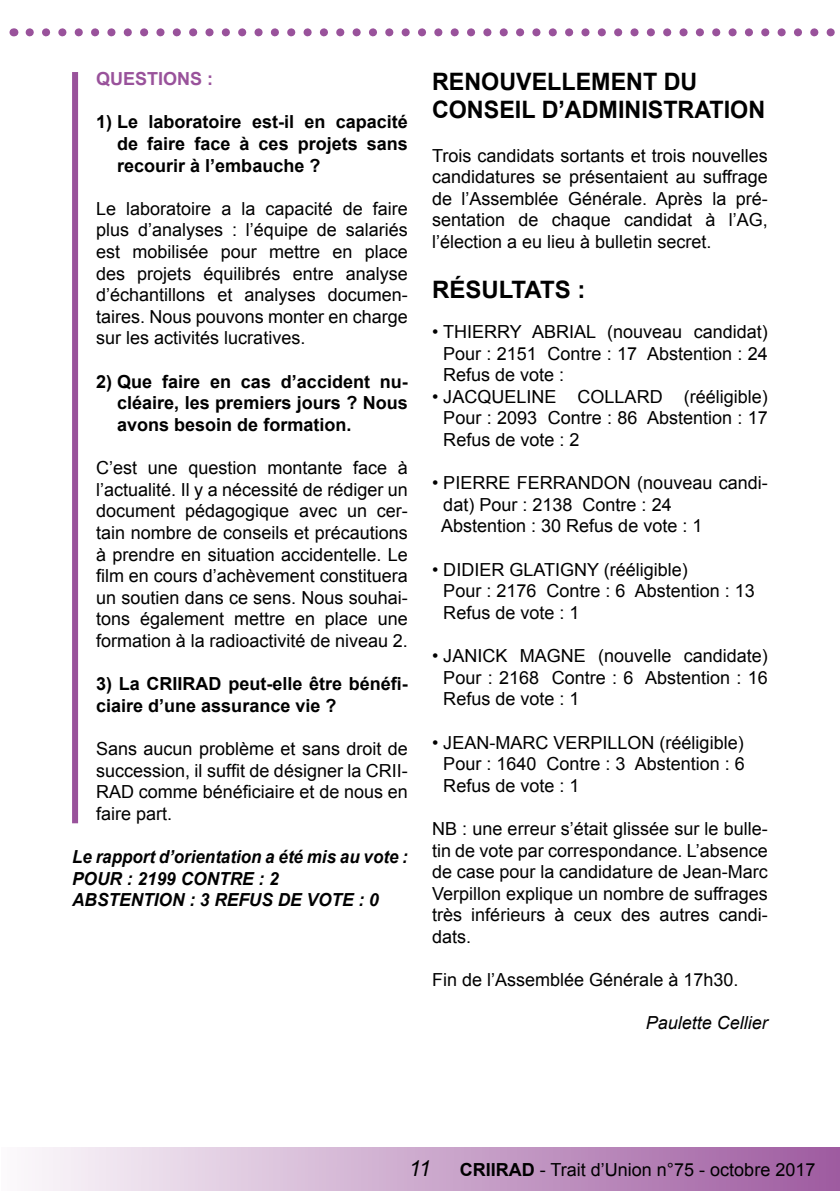
<style>
.page{position:relative;width:840px;height:1191px;background:#fff}
.page>*{position:absolute;margin:0;border:0;box-sizing:border-box;transform-origin:0 0}
.t1{font:700 24px/28.8px "Arial";color:#000}
.t2{font:italic 22px "Arial";color:#000;scale:.95 1}
.t3{font:18px/21.6px "Arial";color:#000;text-align:justify}
.t4{font:700 18px/21.6px "Arial";color:#000;text-align:justify}
.t5{font:italic 700 18px/21.6px "Arial";color:#000;scale:.94 1}
.t6{font:italic 18px "Arial";color:#000}
.t7{font:700 18px "Arial";color:#99529b}
.s1{font-weight:700}
</style>
<div class="page">
<div style="left:1px;top:1147px;width:838px;height:44px;background:linear-gradient(to right,#fcfafc,#9e5ba0)"></div>
<svg style="left:30px;top:28px;width:805px;height:8px"></svg>
<div style="left:72px;top:72px;width:6px;height:751px;background:#99529b"></div>
<p class="t7" style="left:96px;top:67px;width:119px">QUESTIONS :</p>
<p class="t4" style="left:117px;top:112px;width:292px;text-indent:-21px">1) Le laboratoire est-il en capacité de faire face à ces projets sans recourir à l’embauche ?</p>
<p class="t3" style="left:96px;top:198px;width:313px">Le laboratoire a la capacité de faire plus d’analyses : l’équipe de salariés est mobilisée pour mettre en place des projets équilibrés entre analyse d’échantillons et analyses documen&shy;taires. Nous pouvons monter en charge sur les activités lucratives.</p>
<p class="t4" style="left:117px;top:371px;width:292px;text-indent:-21px">2) Que faire en cas d’accident nu&shy;cléaire, les premiers jours ? Nous avons besoin de formation.</p>
<p class="t3" style="left:96px;top:457px;width:313px">C’est une question montante face à l’actualité. Il y a nécessité de rédiger un document pédagogique avec un cer&shy;tain nombre de conseils et précautions à prendre en situation accidentelle. Le film en cours d’achèvement constituera un soutien dans ce sens. Nous souhai&shy;tons également mettre en place une formation à la radioactivité de niveau 2.</p>
<p class="t4" style="left:96px;top:673px;width:313px">3) La CRIIRAD peut-elle être bénéfi&shy;ciaire d’une assurance vie ?</p>
<p class="t3" style="left:96px;top:738px;width:313px">Sans aucun problème et sans droit de succession, il suffit de désigner la CRII-RAD comme bénéficiaire et de nous en faire part.</p>
<p class="t5" style="left:72px;top:846px;width:358px">Le rapport d’orientation a été mis au vote :<br>POUR : 2199 CONTRE : 2<br>ABSTENTION : 3 REFUS DE VOTE : 0</p>
<h1 class="t1" style="left:432px;top:67px;width:334px">RENOUVELLEMENT DU<br>CONSEIL D’ADMINISTRATION</h1>
<p class="t3" style="left:432px;top:145px;width:337px">Trois candidats sortants et trois nouvelles candidatures se présentaient au suffrage de l’Assemblée Générale. Après la pré&shy;sentation de chaque candidat à l’AG, l’élection a eu lieu à bulletin secret.</p>
<h1 class="t1" style="left:432px;top:276px;width:155px">RÉSULTATS :</h1>
<p class="t3" style="left:443px;top:321px;width:326px;text-indent:-11px">• THIERRY ABRIAL (nouveau candidat)<br>Pour : 2151 Contre : 17 Abstention : 24<br>Refus de vote :</p>
<p class="t3" style="left:443px;top:386px;width:326px;text-indent:-11px">• JACQUELINE COLLARD (rééligible)<br>Pour : 2093 Contre : 86 Abstention : 17<br>Refus de vote : 2</p>
<p class="t3" style="left:441px;top:472px;width:328px;text-align:left;text-indent:-9px">• PIERRE FERRANDON (nouveau candi&shy;dat) Pour : 2138 Contre : 24<br>Abstention : 30 Refus de vote : 1</p>
<p class="t3" style="left:443px;top:559px;width:313px;text-align:left;text-indent:-11px">• DIDIER GLATIGNY (rééligible)<br>Pour : 2176 Contre : 6 Abstention : 13<br>Refus de vote : 1</p>
<p class="t3" style="left:443px;top:645px;width:326px;text-indent:-11px">• JANICK MAGNE (nouvelle candidate)<br>Pour : 2168 Contre : 6 Abstention : 16<br>Refus de vote : 1</p>
<p class="t3" style="left:443px;top:731px;width:303px;text-indent:-11px">• JEAN-MARC VERPILLON (rééligible)<br>Pour : 1640 Contre : 3 Abstention : 6<br>Refus de vote : 1</p>
<p class="t3" style="left:432px;top:818px;width:337px">NB : une erreur s’était glissée sur le bulle&shy;tin de vote par correspondance. L’absence de case pour la candidature de Jean-Marc Verpillon explique un nombre de suffrages très inférieurs à ceux des autres candi&shy;dats.</p>
<p class="t3" style="left:432px;top:969px;width:308px">Fin de l’Assemblée Générale à 17h30.</p>
<p class="t6" style="left:645px;top:1011px;width:124px">Paulette Cellier</p>
<p class="t2" style="left:409px;top:1153px;width:24px">11</p>
<p class="t3" style="left:459px;top:1158px;width:357px"><span class="s1">CRIIRAD</span> - Trait d’Union n°75 - octobre 2017</p>
</div>
